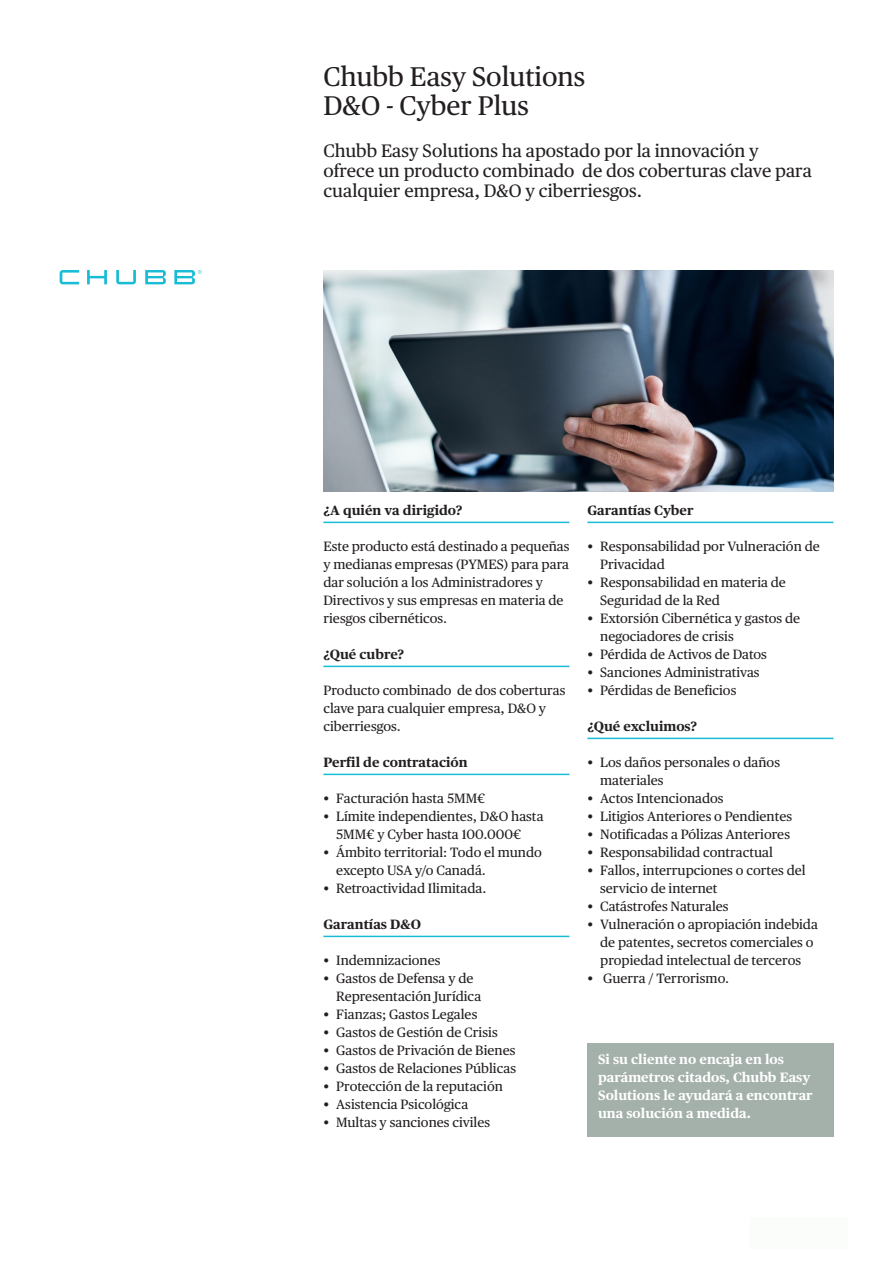
<style>
.page{position:relative;width:893px;height:1263px;background:#fff}
.page>*{position:absolute;margin:0;border:0;box-sizing:border-box;transform-origin:0 0}
.TITLE_HEADER{font:27px/29.2px "Chubb Publico Text";color:#231f20}
.TITLE_SUB-HEAD{font:18px/20.2px "Chubb Publico Text";color:#231f20}
.BODY_COPY{font:13.5px/18px "Chubb Publico Text";color:#231f20}
.SUB_HEADER{font:700 13.5px/18px "Chubb Publico Text";color:#fff}
.TURQUOISE_HEADER{font:700 13.5px "Chubb Publico Text";color:#231f20}
</style>
<div class="page">
<svg style="left:60px;top:270px;width:142px;height:14px"></svg>
<img style="left:324px;top:270px;width:509px;height:221px">
<hr style="left:323px;top:522px;width:246px;height:1px;background:#18bdd5">
<hr style="left:323px;top:666px;width:246px;height:1px;background:#18bdd5">
<hr style="left:323px;top:774px;width:246px;height:1px;background:#18bdd5">
<hr style="left:323px;top:936px;width:246px;height:1px;background:#18bdd5">
<hr style="left:587px;top:522px;width:246px;height:1px;background:#18bdd5">
<hr style="left:587px;top:738px;width:246px;height:1px;background:#18bdd5">
<div style="left:587px;top:1043px;width:246px;height:93px;background:#a4b0aa"></div>
<div style="left:750px;top:1217px;width:98px;height:31px;background:#fbfdfa"></div>
<p class="TITLE_HEADER" style="left:324px;top:60px;width:263px">Chubb Easy Solutions<br>D&amp;O - Cyber Plus</p>
<p class="TITLE_SUB-HEAD" style="left:324px;top:139px;width:490px">Chubb Easy Solutions ha apostado por la innovación y ofrece un producto combinado de dos coberturas clave para cualquier empresa, D&amp;O y ciberriesgos.</p>
<p class="TURQUOISE_HEADER" style="left:323px;top:500px;width:141px">¿A quién va dirigido?</p>
<p class="BODY_COPY" style="left:323px;top:536px;width:248px">Este producto está destinado a pequeñas y medianas empresas (PYMES) para para dar solución a los Administradores y Directivos y sus empresas en materia de riesgos cibernéticos.</p>
<p class="TURQUOISE_HEADER" style="left:323px;top:644px;width:82px">¿Qué cubre?</p>
<p class="BODY_COPY" style="left:323px;top:680px;width:243px">Producto combinado de dos coberturas clave para cualquier empresa, D&amp;O y ciberriesgos.</p>
<p class="TURQUOISE_HEADER" style="left:323px;top:752px;width:146px">Perfil de contratación</p>
<p class="BODY_COPY" style="left:323px;top:788px;width:163px">• Facturación hasta 5MM€</p>
<p class="BODY_COPY" style="left:336px;top:806px;width:209px;text-indent:-13px">• Límite independientes, D&amp;O hasta<br>5MM€ y Cyber hasta 100.000€</p>
<p class="BODY_COPY" style="left:336px;top:842px;width:207px;text-indent:-13px">• Ámbito territorial: Todo el mundo excepto USA y/o Canadá.</p>
<p class="BODY_COPY" style="left:323px;top:878px;width:164px">• Retroactividad Ilimitada.</p>
<p class="TURQUOISE_HEADER" style="left:323px;top:914px;width:99px">Garantías D&amp;O</p>
<p class="BODY_COPY" style="left:323px;top:950px;width:119px">• Indemnizaciones</p>
<p class="BODY_COPY" style="left:336px;top:968px;width:147px;text-indent:-13px">• Gastos de Defensa y de<br>Representación Jurídica</p>
<p class="BODY_COPY" style="left:323px;top:1004px;width:155px">• Fianzas; Gastos Legales</p>
<p class="BODY_COPY" style="left:323px;top:1022px;width:176px">• Gastos de Gestión de Crisis</p>
<p class="BODY_COPY" style="left:323px;top:1040px;width:194px">• Gastos de Privación de Bienes</p>
<p class="BODY_COPY" style="left:323px;top:1058px;width:194px">• Gastos de Relaciones Públicas</p>
<p class="BODY_COPY" style="left:323px;top:1076px;width:181px">• Protección de la reputación</p>
<p class="BODY_COPY" style="left:323px;top:1094px;width:146px">• Asistencia Psicológica</p>
<p class="BODY_COPY" style="left:323px;top:1112px;width:168px">• Multas y sanciones civiles</p>
<p class="TURQUOISE_HEADER" style="left:587px;top:500px;width:108px">Garantías Cyber</p>
<p class="BODY_COPY" style="left:600px;top:536px;width:221px;text-indent:-13px">• Responsabilidad por Vulneración de<br>Privacidad</p>
<p class="BODY_COPY" style="left:600px;top:572px;width:187px;text-indent:-13px">• Responsabilidad en materia de<br>Seguridad de la Red</p>
<p class="BODY_COPY" style="left:600px;top:608px;width:202px;text-indent:-13px">• Extorsión Cibernética y gastos de negociadores de crisis</p>
<p class="BODY_COPY" style="left:587px;top:644px;width:181px">• Pérdida de Activos de Datos</p>
<p class="BODY_COPY" style="left:587px;top:662px;width:174px">• Sanciones Administrativas</p>
<p class="BODY_COPY" style="left:587px;top:680px;width:150px">• Pérdidas de Beneficios</p>
<p class="TURQUOISE_HEADER" style="left:587px;top:716px;width:111px">¿Qué excluimos?</p>
<p class="BODY_COPY" style="left:600px;top:752px;width:181px;text-indent:-13px">• Los daños personales o daños materiales</p>
<p class="BODY_COPY" style="left:587px;top:788px;width:138px">• Actos Intencionados</p>
<p class="BODY_COPY" style="left:587px;top:806px;width:206px">• Litigios Anteriores o Pendientes</p>
<p class="BODY_COPY" style="left:587px;top:824px;width:204px">• Notificadas a Pólizas Anteriores</p>
<p class="BODY_COPY" style="left:587px;top:842px;width:187px">• Responsabilidad contractual</p>
<p class="BODY_COPY" style="left:600px;top:860px;width:207px;text-indent:-13px">• Fallos, interrupciones o cortes del servicio de internet</p>
<p class="BODY_COPY" style="left:587px;top:896px;width:143px">• Catástrofes Naturales</p>
<p class="BODY_COPY" style="left:600px;top:914px;width:219px;text-indent:-13px">• Vulneración o apropiación indebida de patentes, secretos comerciales o propiedad intelectual de terceros</p>
<p class="BODY_COPY" style="left:587px;top:968px;width:143px">• Guerra / Terrorismo.</p>
<p class="SUB_HEADER" style="left:598px;top:1049px;width:216px">Si su cliente no encaja en los parámetros citados, Chubb Easy<br>Solutions le ayudará a encontrar una solución a medida.</p>
</div>
